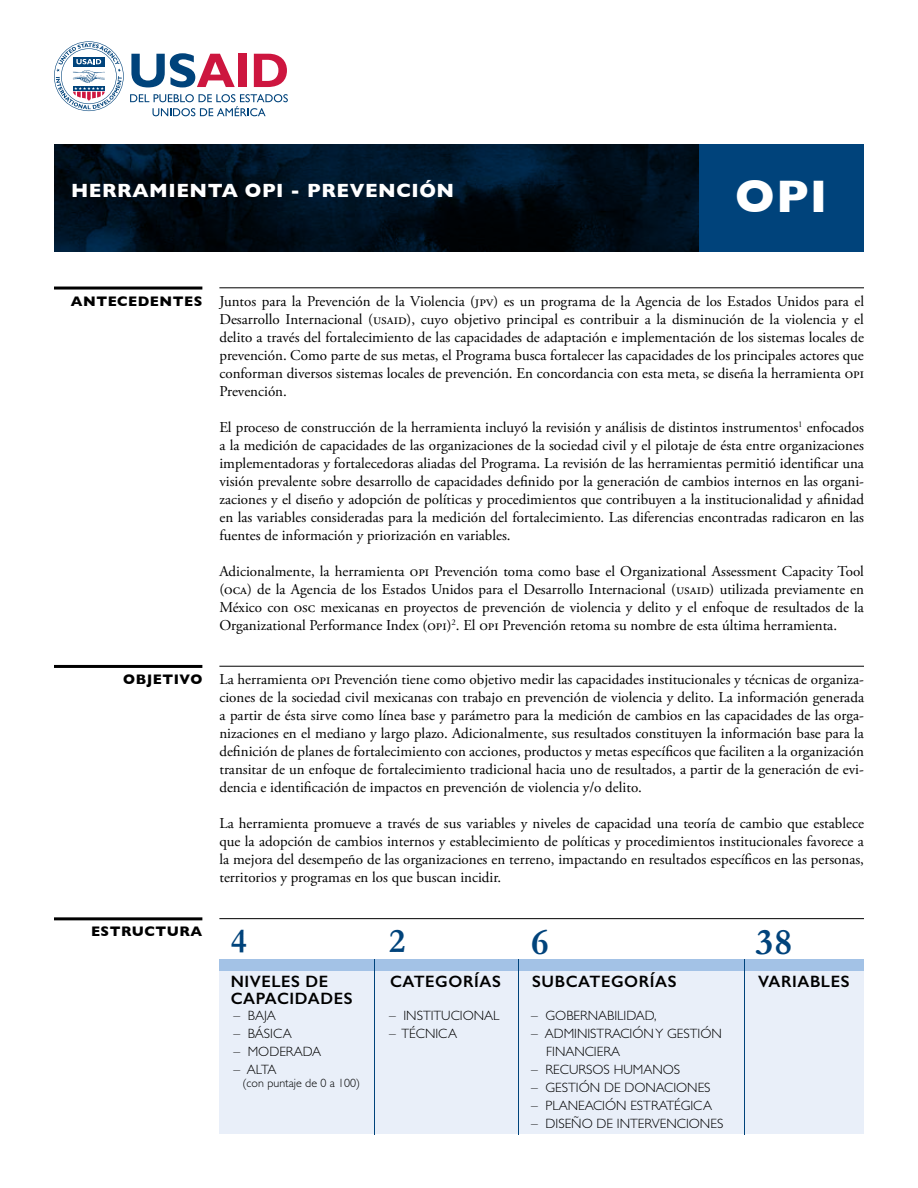
<style>
.page{position:relative;width:918px;height:1188px;background:#fff}
.page>*{position:absolute;margin:0;border:0;box-sizing:border-box;transform-origin:0 0}
.t1{font:700 46.5px "Gill Sans";color:#fff}
.t2{font:700 37.5px "Garamond";color:#00437b}
.t3{font:700 34.5px "Garamond";color:#00437b}
.t4{font:700 19.5px "Gill Sans";letter-spacing:.03em;color:#fff}
.t5{font:600 16.5px/16.5px "Gill Sans";letter-spacing:.035em;color:#000}
.t6{font:15px/18px "Adobe Garamond Pro";color:#000;text-align:justify}
.t7{font:700 14.1px "Gill Sans";letter-spacing:.035em;color:#000}
.t8{font:300 13.5px/18px "Gill Sans";color:#000}
.t9{font:300 12px "Gill Sans";color:#000}
</style>
<div class="page">
<svg style="left:54px;top:144px;width:810px;height:108px;background:#001a30"></svg>
<svg style="left:131px;top:53px;width:104px;height:34px"></svg>
<div style="left:238px;top:54px;width:9px;height:33px;background:#cd163f"></div>
<svg style="left:254px;top:54px;width:33px;height:33px"></svg>
<svg style="left:54px;top:41px;width:70px;height:70px"></svg>
<svg style="left:130px;top:94px;width:158px;height:22px"></svg>
<hr style="left:219px;top:288px;width:645px;height:1px;background:#000">
<hr style="left:219px;top:666px;width:645px;height:1px;background:#000">
<hr style="left:219px;top:918px;width:645px;height:1px;background:#000">
<hr style="left:54px;top:287px;width:148px;height:3px;background:#000">
<hr style="left:54px;top:665px;width:148px;height:3px;background:#000">
<hr style="left:54px;top:917px;width:148px;height:3px;background:#000">
<div style="left:219px;top:966px;width:645px;height:168px;background:#e9eff9"></div>
<div style="left:219px;top:959px;width:645px;height:12px;background:#a3c2e6"></div>
<hr style="left:374px;top:959px;width:1px;height:175px;background:#00437b">
<hr style="left:519px;top:959px;width:1px;height:175px;background:#00437b">
<hr style="left:744px;top:959px;width:1px;height:175px;background:#00437b">
<h3 class="t4" style="left:71px;top:175px;width:381px">HERRAMIENTA OPI - PREVENCIÓN</h3>
<h1 class="t1" style="left:735px;top:159px;width:94px">OPI</h1>
<p class="t7" style="left:71px;top:290px;width:133px">ANTECEDENTES</p>
<p class="t6" style="left:219px;top:293px;width:646px">Juntos para la Prevención de la Violencia (jpv) es un programa de la Agencia de los Estados Unidos para el Desarrollo Internacional (usaid), cuyo objetivo principal es contribuir a la disminución de la violencia y el delito a través del fortalecimiento de las capacidades de adaptación e implementación de los sistemas locales de prevención. Como parte de sus metas, el Programa busca fortalecer las capacidades de los principales actores que conforman diversos sistemas locales de prevención. En concordancia con esta meta, se diseña la herramienta opi Prevención.</p>
<p class="t6" style="left:219px;top:419px;width:646px">El proceso de construcción de la herramienta incluyó la revisión y análisis de distintos instrumentos<sup>1</sup> enfocados a la medición de capacidades de las organizaciones de la sociedad civil y el pilotaje de ésta entre organizaciones implementadoras y fortalecedoras aliadas del Programa. La revisión de las herramientas permitió identificar una visión prevalente sobre desarrollo de capacidades definido por la generación de cambios internos en las organi&shy;zaciones y el diseño y adopción de políticas y procedimientos que contribuyen a la institucionalidad y afinidad en las variables consideradas para la medición del fortalecimiento. Las diferencias encontradas radicaron en las fuentes de información y priorización en variables.</p>
<p class="t6" style="left:219px;top:563px;width:646px">Adicionalmente, la herramienta opi Prevención toma como base el Organizational Assessment Capacity Tool (oca) de la Agencia de los Estados Unidos para el Desarrollo Internacional (usaid) utilizada previamente en México con osc mexicanas en proyectos de prevención de violencia y delito y el enfoque de resultados de la Organizational Performance Index (opi)<sup>2</sup>. El opi Prevención retoma su nombre de esta última herramienta.</p>
<p class="t7" style="left:123px;top:668px;width:81px">OBJETIVO</p>
<p class="t6" style="left:219px;top:671px;width:646px">La herramienta opi Prevención tiene como objetivo medir las capacidades institucionales y técnicas de organiza&shy;ciones de la sociedad civil mexicanas con trabajo en prevención de violencia y delito. La información generada a partir de ésta sirve como línea base y parámetro para la medición de cambios en las capacidades de las orga&shy;nizaciones en el mediano y largo plazo. Adicionalmente, sus resultados constituyen la información base para la definición de planes de fortalecimiento con acciones, productos y metas específicos que faciliten a la organización transitar de un enfoque de fortalecimiento tradicional hacia uno de resultados, a partir de la generación de evi&shy;dencia e identificación de impactos en prevención de violencia y/o delito.</p>
<p class="t6" style="left:219px;top:815px;width:646px">La herramienta promueve a través de sus variables y niveles de capacidad una teoría de cambio que establece que la adopción de cambios internos y establecimiento de políticas y procedimientos institucionales favorece a la mejora del desempeño de las organizaciones en terreno, impactando en resultados específicos en las personas, territorios y programas en los que buscan incidir.</p>
<p class="t7" style="left:91px;top:920px;width:113px">ESTRUCTURA</p>
<h3 class="t3" style="left:231px;top:920px;width:18px">4</h3>
<h3 class="t3" style="left:389px;top:920px;width:18px">2</h3>
<h2 class="t2" style="left:531px;top:920px;width:19px">6</h2>
<h2 class="t2" style="left:756px;top:920px;width:38px">38</h2>
<p class="t5" style="left:231px;top:973px;width:123px">NIVELES DE<br>CAPACIDADES</p>
<p class="t5" style="left:390px;top:973px;width:112px">CATEGORÍAS</p>
<p class="t5" style="left:532px;top:973px;width:146px">SUBCATEGORÍAS</p>
<p class="t5" style="left:758px;top:973px;width:93px">VARIABLES</p>
<p class="t8" style="left:233px;top:1006px;width:44px">– BAJA</p>
<p class="t8" style="left:233px;top:1024px;width:60px">– BÁSICA</p>
<p class="t8" style="left:233px;top:1042px;width:89px">– MODERADA</p>
<p class="t8" style="left:233px;top:1060px;width:45px">– ALTA</p>
<p class="t9" style="left:243px;top:1074px;width:119px">(con puntaje de 0 a 100)</p>
<p class="t8" style="left:389px;top:1006px;width:112px">– INSTITUCIONAL</p>
<p class="t8" style="left:389px;top:1024px;width:69px">– TÉCNICA</p>
<p class="t8" style="left:531px;top:1006px;width:127px">– GOBERNABILIDAD,</p>
<p class="t8" style="left:546px;top:1024px;width:177px;text-indent:-15px">– ADMINISTRACIÓN Y GESTIÓN<br>FINANCIERA</p>
<p class="t8" style="left:531px;top:1060px;width:150px">– RECURSOS HUMANOS</p>
<p class="t8" style="left:531px;top:1078px;width:181px">– GESTIÓN DE DONACIONES</p>
<p class="t8" style="left:531px;top:1096px;width:182px">– PLANEACIÓN ESTRATÉGICA</p>
<p class="t8" style="left:531px;top:1114px;width:194px">– DISEÑO DE INTERVENCIONES</p>
</div>
